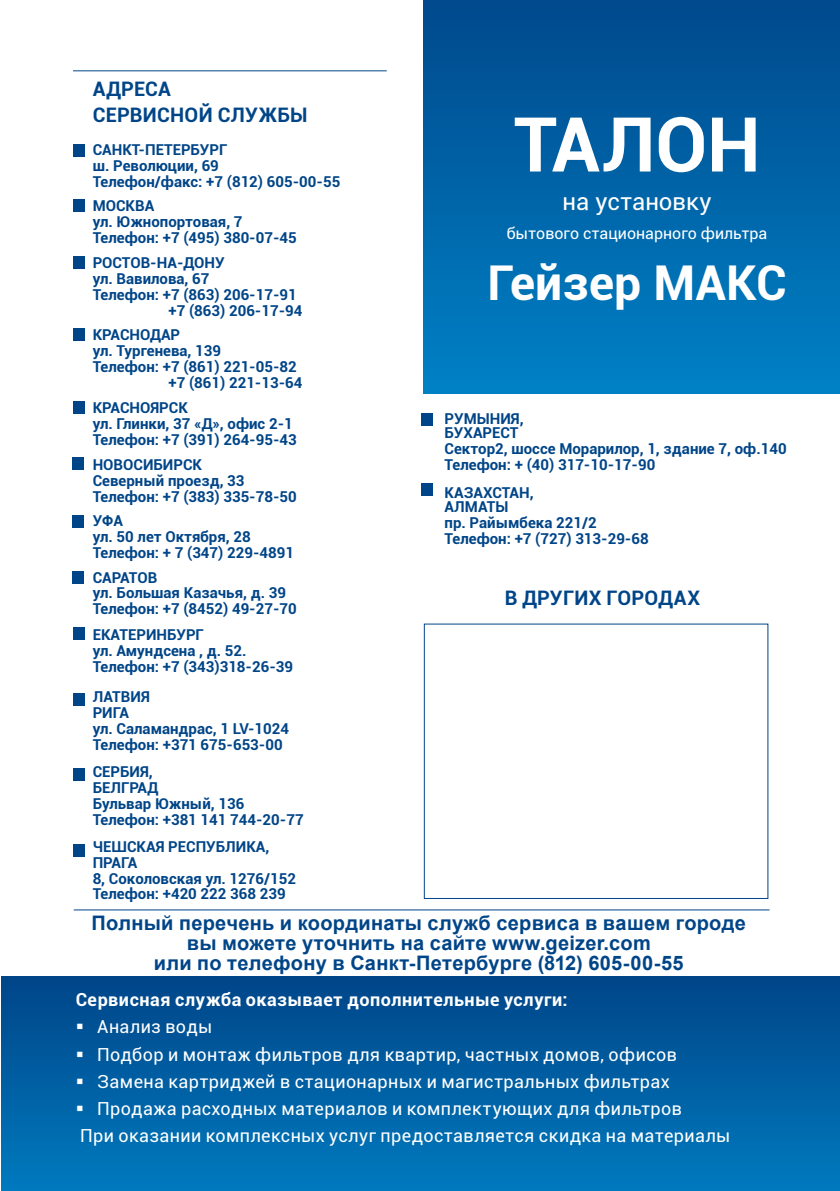
<style>
.page{position:relative;width:840px;height:1191px;background:#fff}
.page>*{position:absolute;margin:0;border:0;box-sizing:border-box;transform-origin:0 0}
.t1{font:700 75.8px "Roboto";letter-spacing:-.005em;color:#fff}
.t2{font:700 48px "Roboto";color:#fff}
.t3{font:24px "Roboto";color:#fff}
.t4{font:700 20px/20px "Arial";letter-spacing:.015em;color:#004588;text-align:center}
.t5{font:700 20px/25.6px "Roboto";letter-spacing:.015em;color:#004588}
.t6{font:18px "Roboto";letter-spacing:.02em;color:#fff}
.t7{font:700 18px "Roboto";letter-spacing:.03em;color:#fff}
.t8{font:16px "Roboto";color:#fff}
.t9{font:700 15px/16px "Roboto";color:#004588}
</style>
<div class="page">
<div style="left:2px;top:976px;width:837px;height:215px;background:linear-gradient(to bottom,#004588,#007abe)"></div>
<div style="left:423px;top:0;width:416px;height:393px;background:linear-gradient(to bottom,#00498c,#0081c6)"></div>
<hr style="left:74px;top:909px;width:695px;height:1px;background:#004588">
<hr style="left:73px;top:70px;width:313px;height:1px;background:#004588">
<div style="left:73px;top:144px;width:11px;height:12px;background:#004588"></div>
<div style="left:73px;top:200px;width:11px;height:12px;background:#004588"></div>
<div style="left:73px;top:256px;width:11px;height:13px;background:#004588"></div>
<div style="left:73px;top:329px;width:11px;height:12px;background:#004588"></div>
<div style="left:73px;top:401px;width:11px;height:12px;background:#004588"></div>
<div style="left:72px;top:515px;width:11px;height:12px;background:#004588"></div>
<div style="left:72px;top:571px;width:11px;height:12px;background:#004588"></div>
<div style="left:72px;top:457px;width:11px;height:12px;background:#004588"></div>
<div style="left:423px;top:623px;width:345px;height:276px;border:1px solid #004588"></div>
<div style="left:74px;top:627px;width:11px;height:12px;background:#004588"></div>
<div style="left:74px;top:693px;width:11px;height:12px;background:#004588"></div>
<div style="left:74px;top:768px;width:11px;height:12px;background:#004588"></div>
<div style="left:74px;top:844px;width:11px;height:12px;background:#004588"></div>
<div style="left:421px;top:413px;width:12px;height:12px;background:#004588"></div>
<div style="left:421px;top:483px;width:12px;height:12px;background:#004588"></div>
<svg style="left:77px;top:1024px;width:5px;height:5px"></svg>
<svg style="left:77px;top:1051px;width:5px;height:5px"></svg>
<svg style="left:77px;top:1078px;width:5px;height:6px"></svg>
<svg style="left:77px;top:1105px;width:5px;height:6px"></svg>
<h3 class="t5" style="left:93px;top:75px;width:216px">АДРЕСА<br>СЕРВИСНОЙ СЛУЖБЫ</h3>
<p class="t9" style="left:93px;top:141px;width:249px">САНКТ-ПЕТЕРБУРГ<br>ш. Революции, 69<br>Телефон/факс: +7 (812) 605-00-55</p>
<p class="t9" style="left:93px;top:197px;width:205px">МОСКВА<br>ул. Южнопортовая, 7<br>Телефон: +7 (495) 380-07-45</p>
<p class="t9" style="left:93px;top:254px;width:133px">РОСТОВ-НА-ДОНУ</p>
<p class="t9" style="left:93px;top:270px;width:118px">ул. Вавилова, 67</p>
<p class="t9" style="left:93px;top:286px;width:205px">Телефон: +7 (863) 206-17-91</p>
<p class="t9" style="left:168px;top:302px;width:135px">+7 (863) 206-17-94</p>
<p class="t9" style="left:93px;top:326px;width:89px">КРАСНОДАР</p>
<p class="t9" style="left:93px;top:342px;width:130px">ул. Тургенева, 139</p>
<p class="t9" style="left:93px;top:358px;width:205px">Телефон: +7 (861) 221-05-82</p>
<p class="t9" style="left:168px;top:374px;width:135px">+7 (861) 221-13-64</p>
<p class="t9" style="left:93px;top:399px;width:205px">КРАСНОЯРСК<br>ул. Глинки, 37 «Д», офис 2-1<br>Телефон: +7 (391) 264-95-43</p>
<p class="t9" style="left:93px;top:455px;width:205px">НОВОСИБИРСК<br>Северный проезд, 33<br>Телефон: +7 (383) 335-78-50</p>
<p class="t9" style="left:93px;top:512px;width:203px">УФА<br>ул. 50 лет Октября, 28<br>Телефон: + 7 (347) 229-4891</p>
<p class="t9" style="left:93px;top:569px;width:205px">САРАТОВ<br>ул. Большая Казачья, д. 39<br>Телефон: +7 (8452) 49-27-70</p>
<p class="t9" style="left:93px;top:626px;width:202px">ЕКАТЕРИНБУРГ<br>ул. Амундсена , д. 52.<br>Телефон: +7 (343)318-26-39</p>
<p class="t9" style="left:93px;top:688px;width:198px">ЛАТВИЯ<br>РИГА<br>ул. Саламандрас, 1 LV-1024<br>Телефон: +371 675-653-00</p>
<p class="t9" style="left:93px;top:763px;width:212px">СЕРБИЯ,<br>БЕЛГРАД<br>Бульвар Южный, 136<br>Телефон: +381 141 744-20-77</p>
<p class="t9" style="left:93px;top:838px;width:205px">ЧЕШСКАЯ РЕСПУБЛИКА,<br>ПРАГА<br>8, Соколовская ул. 1276/152<br>Телефон: +420 222 368 239</p>
<h1 class="t1" style="left:513px;top:91px;width:248px">ТАЛОН</h1>
<h3 class="t3" style="left:562px;top:185px;width:150px">на установку</h3>
<p class="t8" style="left:506px;top:222px;width:262px">бытового стационарного фильтра</p>
<h2 class="t2" style="left:487px;top:249px;width:300px">Гейзер МАКС</h2>
<p class="t9" style="left:444px;top:411px;width:80px;line-height:14px">РУМЫНИЯ,<br>БУХАРЕСТ</p>
<p class="t9" style="left:444px;top:440px;width:343px">Сектор2, шоссе Морарилор, 1, здание 7, оф.140<br>Телефон: + (40) 317-10-17-90</p>
<p class="t9" style="left:444px;top:485px;width:90px;line-height:14px">КАЗАХСТАН,<br>АЛМАТЫ</p>
<p class="t9" style="left:444px;top:513px;width:205px">пр. Райымбека 221/2<br>Телефон: +7 (727) 313-29-68</p>
<h3 class="t5" style="left:504px;top:584px;width:197px">В ДРУГИХ ГОРОДАХ</h3>
<h3 class="t4" style="left:91px;top:914px;width:655px">Полный перечень и координаты служб сервиса в вашем городе вы можете уточнить на сайте www.geizer.com<br>или по телефону в Санкт-Петербурге (812) 605-00-55</h3>
<p class="t7" style="left:76px;top:987px;width:493px">Сервисная служба оказывает дополнительные услуги:</p>
<p class="t6" style="left:97px;top:1014px;width:116px">Анализ воды</p>
<p class="t6" style="left:97px;top:1041px;width:581px">Подбор и монтаж фильтров для квартир, частных домов, офисов</p>
<p class="t6" style="left:97px;top:1068px;width:574px">Замена картриджей в стационарных и магистральных фильтрах</p>
<p class="t6" style="left:97px;top:1096px;width:586px">Продажа расходных материалов и комплектующих для фильтров</p>
<p class="t6" style="left:80px;top:1123px;width:651px">При оказании комплексных услуг предоставляется скидка на материалы</p>
</div>
